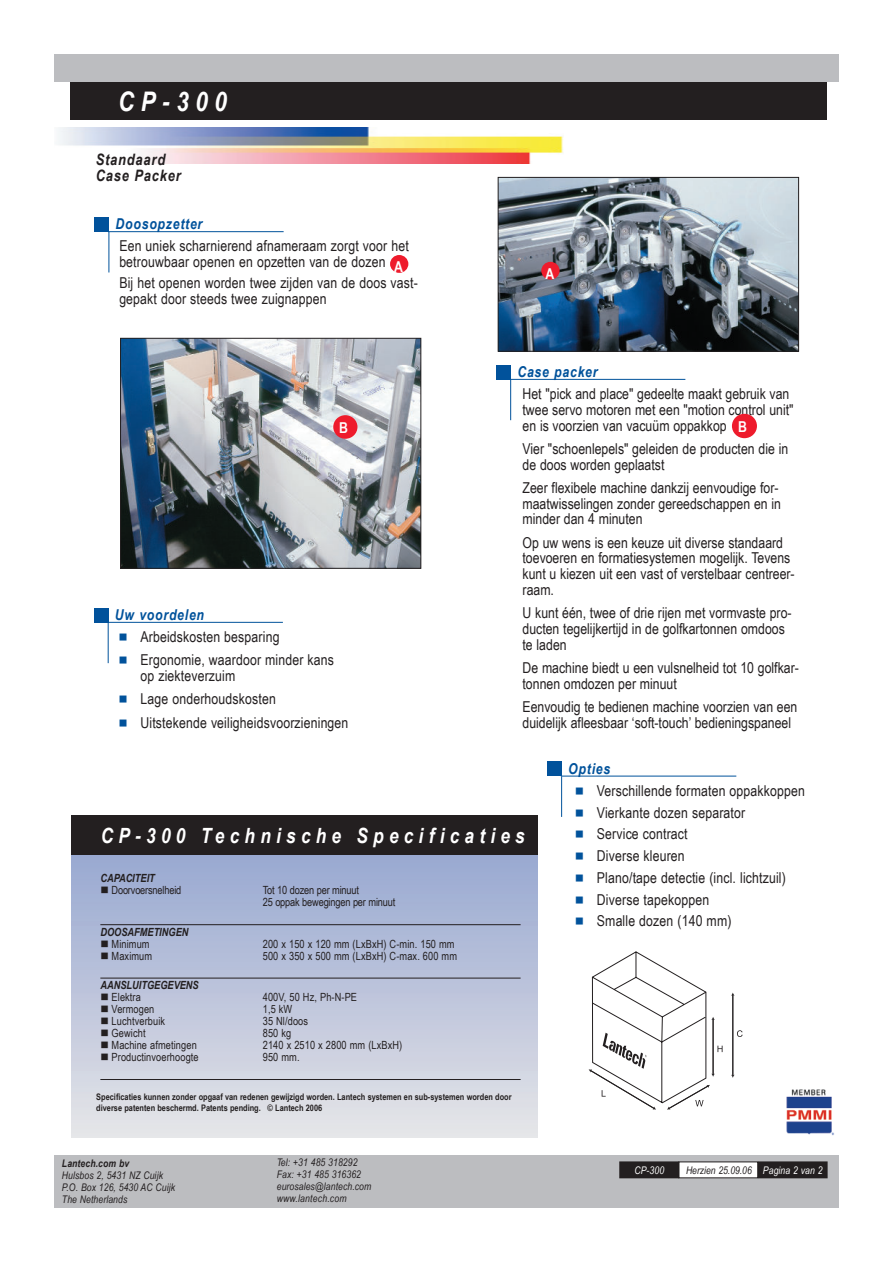
<style>
.page{position:relative;width:893px;height:1263px;background:#fff}
.page>*{position:absolute;margin:0;border:0;box-sizing:border-box;transform-origin:0 0}
.t1{font:italic 700 27px "Arial Narrow";color:#fff}
.t2{font:italic 700 21px "Arial Narrow";letter-spacing:.25em;color:#fff}
.t3{font:italic 700 15.75px/15.8px "Arial Narrow";letter-spacing:.05em;color:#231f20}
.t4{font:15px/15.8px "Arial Narrow";color:#231f20}
.t5{font:italic 700 15px "Arial Narrow";letter-spacing:.05em;color:#01529b}
.t6{font:700 15px "Arial Narrow";color:#fff}
.t7{font:11.25px "Arial Narrow";letter-spacing:.01em;color:#231f20}
.t8{font:11.25px/12px "Arial Narrow";letter-spacing:-.015em;color:#231f20}
.t9{font:italic 700 11.25px "Arial Narrow";color:#231f20}
.t10{font:italic 10.5px/12px "Arial Narrow";letter-spacing:.01em;color:#231f20}
.t11{font:italic 700 10.5px "Arial Narrow";letter-spacing:.01em;color:#231f20}
.t12{font:italic 10.5px "Arial Narrow";color:#fff}
.t13{font:700 9px/10.8px "Arial Narrow";color:#231f20}
.s1{color:#fff}
</style>
<div class="page">
<hr style="left:733px;top:995px;width:1px;height:80px;background:#231f20">
<svg style="left:737px;top:1030px;width:6px;height:7px"></svg>
<svg style="left:589px;top:951px;width:134px;height:158px"></svg>
<img style="left:786px;top:1089px;width:48px;height:47px">
<div style="left:71px;top:81px;width:756px;height:39px;background:#231f20"></div>
<div style="left:54px;top:54px;width:785px;height:27px;background:#bcbdc0"></div>
<img style="left:58px;top:127px;width:505px;height:37px">
<div style="left:54px;top:1155px;width:785px;height:53px;background:#bcbdc0"></div>
<div style="left:758px;top:1162px;width:69px;height:16px;background:#231f20"></div>
<div style="left:758px;top:1161px;width:69px;height:17px;border:1px solid #231f20"></div>
<div style="left:679px;top:1162px;width:79px;height:16px;background:#fff"></div>
<div style="left:620px;top:1162px;width:59px;height:16px;background:#231f20"></div>
<div style="left:619px;top:1161px;width:60px;height:17px;border:1px solid #231f20"></div>
<svg style="left:72px;top:854px;width:465px;height:283px;background:#bdc5db"></svg>
<div style="left:72px;top:815px;width:465px;height:39px;background:#231f20"></div>
<hr style="left:100px;top:924px;width:421px;height:1px;background:#231f20">
<hr style="left:100px;top:978px;width:421px;height:1px;background:#231f20">
<hr style="left:100px;top:1079px;width:421px;height:1px;background:#231f20">
<img style="left:122px;top:340px;width:297px;height:227px">
<div style="left:120px;top:338px;width:301px;height:231px;border:1px solid #231f20"></div>
<div style="left:95px;top:217px;width:14px;height:15px;background:#01529b"></div>
<hr style="left:109px;top:232px;width:1px;height:40px;background:#01529b">
<hr style="left:108px;top:231px;width:176px;height:1px;background:#01529b">
<div style="left:547px;top:762px;width:15px;height:14px;background:#01529b"></div>
<hr style="left:561px;top:776px;width:1px;height:41px;background:#01529b">
<hr style="left:561px;top:776px;width:175px;height:1px;background:#01529b">
<div style="left:94px;top:608px;width:14px;height:14px;background:#01529b"></div>
<hr style="left:108px;top:623px;width:1px;height:40px;background:#01529b">
<hr style="left:107px;top:622px;width:176px;height:1px;background:#01529b">
<img style="left:500px;top:179px;width:297px;height:171px">
<div style="left:498px;top:177px;width:301px;height:175px;border:1px solid #231f20"></div>
<div style="left:496px;top:365px;width:15px;height:14px;background:#01529b"></div>
<hr style="left:510px;top:380px;width:1px;height:40px;background:#01529b">
<hr style="left:510px;top:379px;width:175px;height:1px;background:#01529b">
<div style="left:541px;top:262px;width:19px;height:18px;background:#ee1b2c;border-radius:50%"></div>
<div style="left:390px;top:255px;width:18px;height:18px;background:#ee1b2c;border-radius:50%"></div>
<div style="left:333px;top:415px;width:24px;height:24px;background:#ee1b2c;border-radius:50%"></div>
<div style="left:732px;top:414px;width:25px;height:24px;background:#ee1b2c;border-radius:50%"></div>
<h1 class="t1" style="left:118px;top:92px;width:110px">CP-300</h1>
<p class="t3" style="left:96px;top:153px;width:87px">Standaard<br>Case Packer</p>
<p class="t5" style="left:116px;top:218px;width:88px">Doosopzetter</p>
<p class="t4" style="left:119px;top:240px;width:291px">Een uniek scharnierend afnameraam zorgt voor het betrouwbaar openen en opzetten van de dozen</p>
<p class="t4" style="left:119px;top:277px;width:300px">Bij het openen worden twee zijden van de doos vast&shy;gepakt door steeds twee zuignappen</p>
<p class="t6" style="left:394px;top:261px;width:10px">A</p>
<p class="t6" style="left:545px;top:268px;width:10px">A</p>
<p class="t5" style="left:517px;top:366px;width:82px">Case packer</p>
<p class="t4" style="left:523px;top:387px;width:272px">Het "pick and place" gedeelte maakt gebruik van twee servo motoren met een "motion control unit" en is voorzien van vacuüm oppakkop</p>
<p class="t4" style="left:523px;top:442px;width:267px">Vier "schoenlepels" geleiden de producten die in de doos worden geplaatst</p>
<p class="t4" style="left:523px;top:481px;width:260px">Zeer flexibele machine dankzij eenvoudige for&shy;maatwisselingen zonder gereedschappen en in minder dan 4 minuten</p>
<p class="t4" style="left:523px;top:536px;width:274px">Op uw wens is een keuze uit diverse standaard toevoeren en formatiesystemen mogelijk. Tevens kunt u kiezen uit een vast of verstelbaar centreer&shy;raam.</p>
<p class="t4" style="left:523px;top:606px;width:271px">U kunt één, twee of drie rijen met vormvaste pro&shy;ducten tegelijkertijd in de golfkartonnen omdoos te laden</p>
<p class="t4" style="left:523px;top:661px;width:278px">De machine biedt u een vulsnelheid tot 10 golfkar&shy;tonnen omdozen per minuut</p>
<p class="t4" style="left:523px;top:700px;width:276px">Eenvoudig te bedienen machine voorzien van een duidelijk afleesbaar ‘soft-touch’ bedieningspaneel</p>
<p class="t6" style="left:339px;top:422px;width:10px">B</p>
<p class="t6" style="left:738px;top:421px;width:10px">B</p>
<p class="t5" style="left:115px;top:609px;width:91px">Uw voordelen</p>
<p class="t4" style="left:140px;top:627px;width:195px;line-height:23.2px">Arbeidskosten besparing<br>Ergonomie, waardoor minder kans</p>
<p class="t4" style="left:140px;top:666px;width:209px;line-height:23.2px">op ziekteverzuim<br>Lage onderhoudskosten<br>Uitstekende veiligheidsvoorzieningen</p>
<h2 class="t2" style="left:101px;top:828px;width:425px">CP-300 Technische Specificaties</h2>
<p class="t9" style="left:100px;top:874px;width:56px">CAPACITEIT</p>
<p class="t8" style="left:100px;top:885px;width:82px">■ Doorvoersnelheid</p>
<p class="t8" style="left:263px;top:885px;width:134px">Tot 10 dozen per minuut<br>25 oppak bewegingen per minuut</p>
<p class="t9" style="left:100px;top:927px;width:90px">DOOSAFMETINGEN</p>
<p class="t7" style="left:100px;top:939px;width:51px">■ Minimum</p>
<p class="t7" style="left:263px;top:939px;width:193px">200 x 150 x 120 mm (LxBxH) C-min. 150 mm</p>
<p class="t7" style="left:100px;top:951px;width:53px">■ Maximum</p>
<p class="t7" style="left:263px;top:951px;width:196px">500 x 350 x 500 mm (LxBxH) C-max. 600 mm</p>
<p class="t9" style="left:100px;top:981px;width:100px">AANSLUITGEGEVENS</p>
<p class="t7" style="left:100px;top:993px;width:42px">■ Elektra</p>
<p class="t7" style="left:263px;top:993px;width:96px">400V, 50 Hz, Ph-N-PE</p>
<p class="t7" style="left:100px;top:1005px;width:56px">■ Vermogen</p>
<p class="t7" style="left:263px;top:1005px;width:31px">1,5 kW</p>
<p class="t7" style="left:100px;top:1017px;width:66px">■ Luchtverbuik</p>
<p class="t7" style="left:263px;top:1017px;width:47px">35 Nl/doos</p>
<p class="t7" style="left:100px;top:1029px;width:47px">■ Gewicht</p>
<p class="t7" style="left:263px;top:1029px;width:30px">850 kg</p>
<p class="t7" style="left:100px;top:1041px;width:98px">■ Machine afmetingen</p>
<p class="t7" style="left:263px;top:1041px;width:141px">2140 x 2510 x 2800 mm (LxBxH)</p>
<p class="t7" style="left:100px;top:1053px;width:100px">■ Productinvoerhoogte</p>
<p class="t7" style="left:263px;top:1053px;width:38px">950 mm.</p>
<p class="t13" style="left:96px;top:1092px;width:417px">Specificaties kunnen zonder opgaaf van redenen gewijzigd worden. Lantech systemen en sub-systemen worden door diverse patenten beschermd. Patents pending. © Lantech 2006</p>
<p class="t11" style="left:62px;top:1159px;width:69px">Lantech.com bv</p>
<p class="t10" style="left:62px;top:1170px;width:115px">Hulsbos 2, 5431 NZ Cuijk<br>P.O. Box 126, 5430 AC Cuijk<br>The Netherlands</p>
<p class="t10" style="left:277px;top:1158px;width:96px">Tel: +31 485 318292<br>Fax: +31 485 316362 eurosales@lantech.com www.lantech.com</p>
<p class="t5" style="left:568px;top:763px;width:44px">Opties</p>
<p class="t4" style="left:597px;top:781px;width:210px;line-height:21.8px">Verschillende formaten oppakkoppen<br>Vierkante dozen separator<br>Service contract<br>Diverse kleuren<br>Plano/tape detectie (incl. lichtzuil)<br>Diverse tapekoppen<br>Smalle dozen (140 mm)</p>
<p class="t12" style="left:634px;top:1166px;width:31px">CP-300</p>
<p class="t10" style="left:686px;top:1165px;width:138px">Herzien 25.09.06 <span class="s1">Pagina 2 van 2</span></p>
</div>
